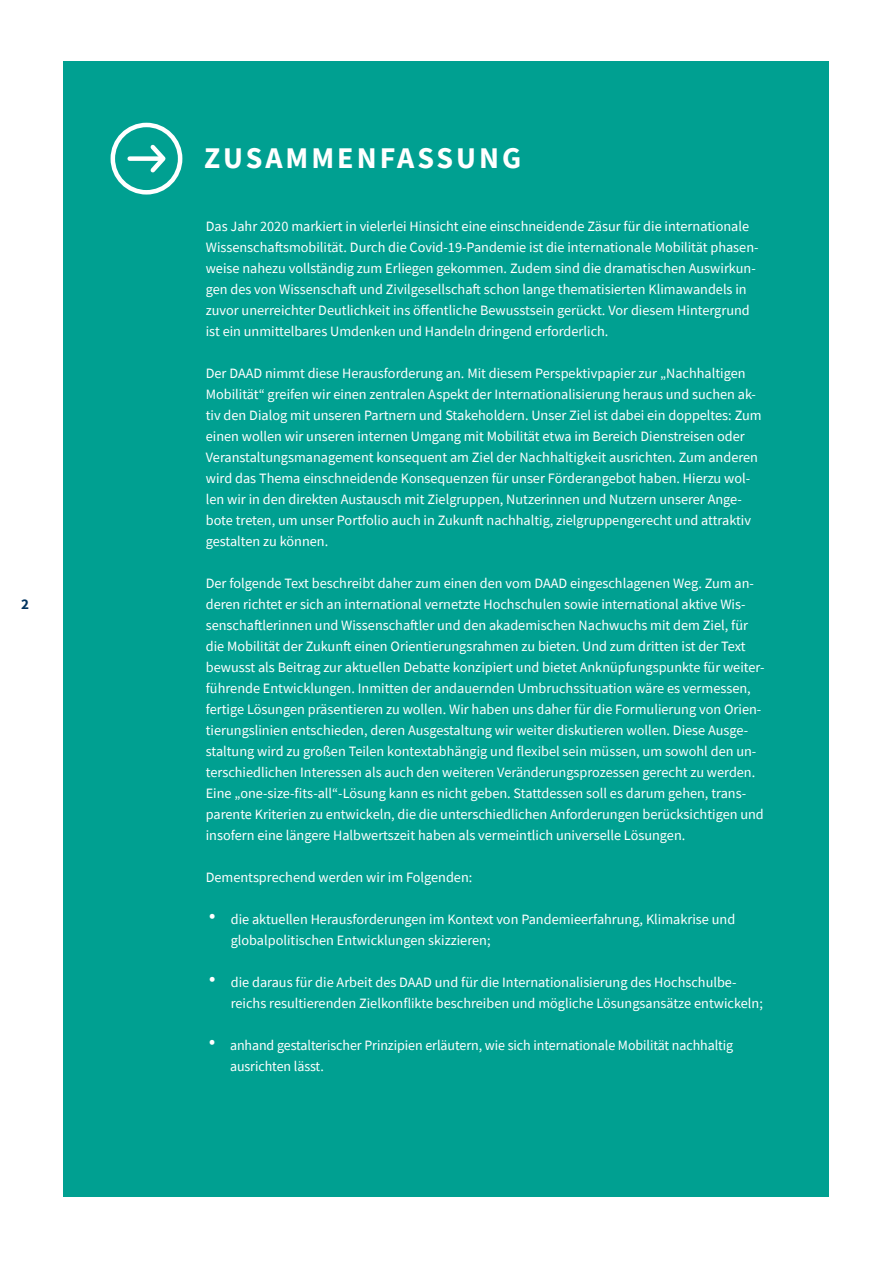
<style>
.page{position:relative;width:893px;height:1263px;background:#fff}
.page>*{position:absolute;margin:0;border:0;box-sizing:border-box;transform-origin:0 0}
.t1{font:700 30px "Source Sans Pro";letter-spacing:.1em;color:#fff}
.t2{font:700 15px "Source Sans Pro";color:#003460}
.t3{font:14.25px/21px "Source Sans Pro";color:#fff}
.s1{font-weight:900;font-size:24px}
</style>
<div class="page">
<div style="left:64px;top:62px;width:765px;height:1135px;background:#00a091"></div>
<div style="left:130px;top:156px;width:32px;height:5px;background:#fff"></div>
<svg style="left:146px;top:144px;width:20px;height:29px"></svg>
<div style="left:111px;top:123px;width:71px;height:72px;border:4px solid #fff;border-radius:50%"></div>
<p class="t2" style="left:21px;top:594px;width:9px">2</p>
<h1 class="t1" style="left:204px;top:138px;width:319px">ZUSAMMENFASSUNG</h1>
<p class="t3" style="left:206px;top:216px;width:554px">Das Jahr 2020 markiert in vielerlei Hinsicht eine einschneidende Zäsur für die internationale Wissenschaftsmobilität. Durch die Covid-19-Pandemie ist die internationale Mobilität phasen&shy;weise nahezu vollständig zum Erliegen gekommen. Zudem sind die dramatischen Auswirkun&shy;gen des von Wissenschaft und Zivilgesellschaft schon lange thematisierten Klimawandels in zuvor unerreichter Deutlichkeit ins öffentliche Bewusstsein gerückt. Vor diesem Hintergrund ist ein unmittelbares Umdenken und Handeln dringend erforderlich.</p>
<p class="t3" style="left:206px;top:363px;width:557px">Der DAAD nimmt diese Herausforderung an. Mit diesem Perspektivpapier zur „Nachhaltigen Mobilität“ greifen wir einen zentralen Aspekt der Internationalisierung heraus und suchen ak&shy;tiv den Dialog mit unseren Partnern und Stakeholdern. Unser Ziel ist dabei ein doppeltes: Zum einen wollen wir unseren internen Umgang mit Mobilität etwa im Bereich Dienstreisen oder Veranstaltungsmanagement konsequent am Ziel der Nachhaltigkeit ausrichten. Zum anderen wird das Thema einschneidende Konsequenzen für unser Förderangebot haben. Hierzu wol&shy;len wir in den direkten Austausch mit Zielgruppen, Nutzerinnen und Nutzern unserer Ange&shy;bote treten, um unser Portfolio auch in Zukunft nachhaltig, zielgruppengerecht und attraktiv gestalten zu können.</p>
<p class="t3" style="left:206px;top:573px;width:560px">Der folgende Text beschreibt daher zum einen den vom DAAD eingeschlagenen Weg. Zum an&shy;deren richtet er sich an international vernetzte Hochschulen sowie international aktive Wis&shy;senschaftlerinnen und Wissenschaftler und den akademischen Nachwuchs mit dem Ziel, für die Mobilität der Zukunft einen Orientierungsrahmen zu bieten. Und zum dritten ist der Text bewusst als Beitrag zur aktuellen Debatte konzipiert und bietet Anknüpfungspunkte für weiter&shy;führende Entwicklungen. Inmitten der andauernden Umbruchssituation wäre es vermessen, fertige Lösungen präsentieren zu wollen. Wir haben uns daher für die Formulierung von Orien&shy;tierungslinien entschieden, deren Ausgestaltung wir weiter diskutieren wollen. Diese Ausge&shy;staltung wird zu großen Teilen kontextabhängig und flexibel sein müssen, um sowohl den un&shy;terschiedlichen Interessen als auch den weiteren Veränderungsprozessen gerecht zu werden.<br>Eine „one-size-fits-all“-Lösung kann es nicht geben. Stattdessen soll es darum gehen, trans&shy;parente Kriterien zu entwickeln, die die unterschiedlichen Anforderungen berücksichtigen und insofern eine längere Halbwertszeit haben als vermeintlich universelle Lösungen.</p>
<p class="t3" style="left:206px;top:867px;width:268px">Dementsprechend werden wir im Folgenden:</p>
<p class="t3" style="left:231px;top:909px;width:506px;text-indent:-25px"><span class="s1">∙</span> die aktuellen Herausforderungen im Kontext von Pandemieerfahrung, Klimakrise und globalpolitischen Entwicklungen skizzieren;</p>
<p class="t3" style="left:231px;top:972px;width:534px;text-indent:-25px"><span class="s1">∙</span> die daraus für die Arbeit des DAAD und für die Internationalisierung des Hochschulbe&shy;reichs resultierenden Zielkonflikte beschreiben und mögliche Lösungsansätze entwickeln;</p>
<p class="t3" style="left:230px;top:1035px;width:505px;text-indent:-24px"><span class="s1">∙</span> anhand gestalterischer Prinzipien erläutern, wie sich internationale Mobilität nachhaltig ausrichten lässt.</p>
</div>
